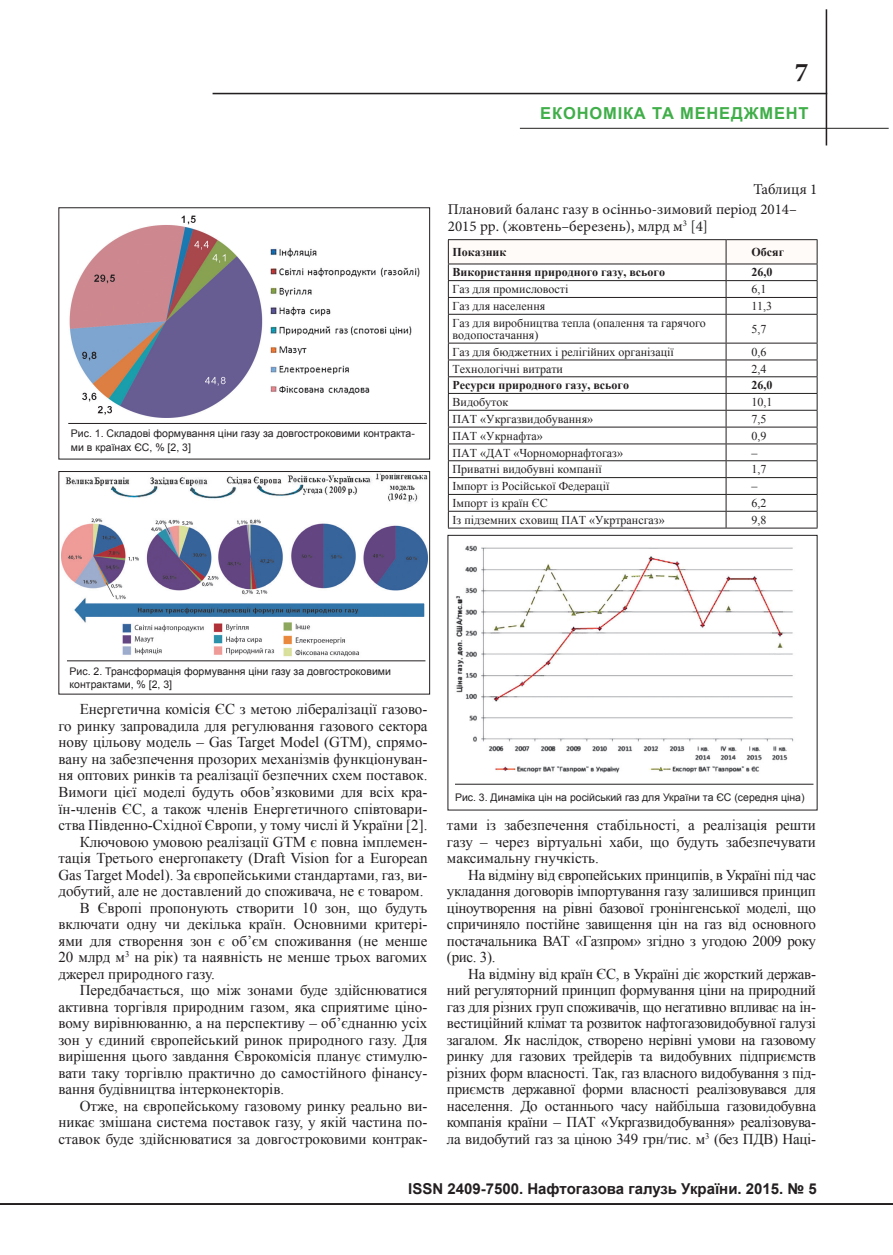
<style>
.page{position:relative;width:893px;height:1255px;background:#fff}
.page>*{position:absolute;margin:0;border:0;box-sizing:border-box;transform-origin:0 0}
.t1{font:700 27px "Minion Pro";color:#231f20}
.t2{font:700 16.5px "Arial";letter-spacing:.05em;color:#40ae49}
.t3{font:15px/16.5px "Times New Roman";color:#231f20;text-align:justify}
.t4{font:15px/16.5px "Minion Pro";color:#231f20}
.t5{font:700 15px "Arial";color:#231f20}
.t6{font:12px/12px "Times New Roman";color:#231f20}
.t7{font:700 12px "Times New Roman";color:#231f20}
.t8{font:10.5px/13.5px "Arial";color:#231f20}
</style>
<div class="page">
<hr style="left:213px;top:93px;width:614px;height:1px;background:#231f20">
<hr style="left:826px;top:9px;width:1px;height:136px;background:#231f20">
<hr style="left:520px;top:128px;width:369px;height:1px;background:#231f20">
<hr style="left:0;top:1203px;width:893px;height:1px;background:#231f20">
<hr style="left:448px;top:527px;width:278px;height:1px;background:#231f20">
<hr style="left:726px;top:527px;width:91px;height:1px;background:#231f20">
<hr style="left:448px;top:239px;width:278px;height:1px;background:#231f20">
<hr style="left:726px;top:239px;width:91px;height:1px;background:#231f20">
<svg style="left:448px;top:240px;width:370px;height:287px"></svg>
<img style="left:69px;top:215px;width:351px;height:203px">
<div style="left:58px;top:207px;width:372px;height:252px;border:1px solid #231f20"></div>
<hr style="left:68px;top:423px;width:359px;height:1px;background:#231f20">
<img style="left:62px;top:473px;width:366px;height:189px">
<div style="left:58px;top:471px;width:372px;height:223px;border:1px solid #231f20"></div>
<hr style="left:67px;top:660px;width:358px;height:1px;background:#231f20">
<img style="left:456px;top:545px;width:338px;height:228px">
<hr style="left:455px;top:783px;width:358px;height:1px;background:#231f20">
<h1 class="t1" style="left:795px;top:54px;width:15px">7</h1>
<p class="t2" style="left:540px;top:102px;width:270px">ЕКОНОМІКА ТА МЕНЕДЖМЕНТ</p>
<p class="t4" style="left:754px;top:181px;width:65px">Таблиця 1</p>
<p class="t8" style="left:71px;top:427px;width:346px">Рис. 1. Складові формування ціни газу за довгостроковими контракта&shy;ми в країнах ЄС, % [2, 3]</p>
<p class="t4" style="left:448px;top:201px;width:351px">Плановий баланс газу в осінньо-зимовий період 2014–<br>2015 рр. (жовтень–березень), млрд м<sup>3</sup> [4]</p>
<p class="t7" style="left:453px;top:243px;width:55px">Показник</p>
<p class="t7" style="left:752px;top:243px;width:34px">Обсяг</p>
<p class="t7" style="left:453px;top:264px;width:214px">Використання природного газу, всього</p>
<p class="t7" style="left:752px;top:264px;width:22px">26,0</p>
<p class="t6" style="left:453px;top:283px;width:117px">Газ для промисловості</p>
<p class="t6" style="left:752px;top:283px;width:16px">6,1</p>
<p class="t6" style="left:453px;top:299px;width:94px">Газ для населення</p>
<p class="t6" style="left:752px;top:299px;width:22px">11,3</p>
<p class="t6" style="left:453px;top:316px;width:255px">Газ для виробництва тепла (опалення та гарячого водопостачання)</p>
<p class="t6" style="left:752px;top:322px;width:16px">5,7</p>
<p class="t6" style="left:453px;top:345px;width:223px">Газ для бюджетних і релігійних організації</p>
<p class="t6" style="left:752px;top:345px;width:16px">0,6</p>
<p class="t6" style="left:453px;top:362px;width:112px">Технологічні витрати</p>
<p class="t6" style="left:752px;top:362px;width:16px">2,4</p>
<p class="t7" style="left:453px;top:376px;width:178px">Ресурси природного газу, всього</p>
<p class="t7" style="left:752px;top:376px;width:22px">26,0</p>
<p class="t6" style="left:453px;top:395px;width:57px">Видобуток</p>
<p class="t6" style="left:752px;top:395px;width:22px">10,1</p>
<p class="t6" style="left:453px;top:412px;width:142px">ПАТ «Укргазвидобування»</p>
<p class="t6" style="left:752px;top:412px;width:16px">7,5</p>
<p class="t6" style="left:453px;top:429px;width:92px">ПАТ «Укрнафта»</p>
<p class="t6" style="left:752px;top:429px;width:16px">0,9</p>
<p class="t6" style="left:453px;top:446px;width:172px">ПАТ «ДАТ «Чорноморнафтогаз»</p>
<p class="t6" style="left:752px;top:446px;width:7px">–</p>
<p class="t6" style="left:453px;top:463px;width:151px">Приватні видобувні компанії</p>
<p class="t6" style="left:752px;top:463px;width:16px">1,7</p>
<p class="t6" style="left:453px;top:480px;width:158px">Імпорт із Російської Федерації</p>
<p class="t6" style="left:752px;top:480px;width:7px">–</p>
<p class="t6" style="left:453px;top:496px;width:97px">Імпорт із країн ЄС</p>
<p class="t6" style="left:752px;top:496px;width:16px">6,2</p>
<p class="t6" style="left:453px;top:513px;width:214px">Із підземних сховищ ПАТ «Укртрансгаз»</p>
<p class="t6" style="left:752px;top:513px;width:16px">9,8</p>
<p class="t8" style="left:70px;top:664px;width:323px">Рис. 2. Трансформація формування ціни газу за довгостроковими контрактами, % [2, 3]</p>
<p class="t3" style="left:80px;top:700px;width:349px">Енергетична комісія ЄС з метою лібералізації газово-</p>
<p class="t3" style="left:58px;top:717px;width:370px">го ринку запровадила для регулювання газового сектора</p>
<p class="t3" style="left:58px;top:733px;width:370px">нову цільову модель – Gas Target Model (GTM), спрямо-</p>
<p class="t3" style="left:58px;top:750px;width:370px">вану на забезпечення прозорих механізмів функціонуван-</p>
<p class="t3" style="left:58px;top:766px;width:370px">ня оптових ринків та реалізації безпечних схем поставок.</p>
<p class="t3" style="left:58px;top:783px;width:370px">Вимоги цієї моделі будуть обов’язковими для всіх кра-</p>
<p class="t3" style="left:58px;top:799px;width:370px">їн-членів ЄС, а також членів Енергетичного співтовари-</p>
<p class="t3" style="left:58px;top:816px;width:370px">ства Південно-Східної Європи, у тому числі й України [2].</p>
<p class="t3" style="left:80px;top:832px;width:349px">Ключовою умовою реалізації GTM є повна імплемен-</p>
<p class="t3" style="left:58px;top:849px;width:370px">тація Третього енергопакету (Draft Vision for a European</p>
<p class="t3" style="left:58px;top:865px;width:370px">Gas Target Model). За європейськими стандартами, газ, ви-</p>
<p class="t3" style="left:58px;top:882px;width:367px">добутий, але не доставлений до споживача, не є товаром.</p>
<p class="t3" style="left:80px;top:898px;width:349px">В Європі пропонують створити 10 зон, що будуть</p>
<p class="t3" style="left:58px;top:915px;width:370px">включати одну чи декілька країн. Основними критері-</p>
<p class="t3" style="left:58px;top:931px;width:370px">ями для створення зон є об’єм споживання (не менше</p>
<p class="t3" style="left:58px;top:948px;width:370px">20 млрд м<sup>3</sup> на рік) та наявність не менше трьох вагомих</p>
<p class="t3" style="left:58px;top:964px;width:158px">джерел природного газу.</p>
<p class="t3" style="left:80px;top:981px;width:349px">Передбачається, що між зонами буде здійснюватися</p>
<p class="t3" style="left:58px;top:997px;width:370px">активна торгівля природним газом, яка сприятиме ціно-</p>
<p class="t3" style="left:58px;top:1014px;width:370px">вому вирівнюванню, а на перспективу – об’єднанню усіх</p>
<p class="t3" style="left:58px;top:1030px;width:370px">зон у єдиний європейський ринок природного газу. Для</p>
<p class="t3" style="left:58px;top:1047px;width:370px">вирішення цього завдання Єврокомісія планує стимулю-</p>
<p class="t3" style="left:58px;top:1063px;width:370px">вати таку торгівлю практично до самостійного фінансу-</p>
<p class="t3" style="left:58px;top:1080px;width:227px">вання будівництва інтерконекторів.</p>
<p class="t3" style="left:80px;top:1096px;width:349px">Отже, на європейському газовому ринку реально ви-</p>
<p class="t3" style="left:58px;top:1113px;width:370px">никає змішана система поставок газу, у якій частина по-</p>
<p class="t3" style="left:58px;top:1129px;width:370px">ставок буде здійснюватися за довгостроковими контрак-</p>
<p class="t8" style="left:455px;top:790px;width:351px">Рис. 3. Динаміка цін на російський газ для України та ЄС (середня ціна)</p>
<p class="t3" style="left:447px;top:816px;width:370px">тами із забезпечення стабільності, а реалізація решти газу – через віртуальні хаби, що будуть забезпечувати максимальну гнучкість.</p>
<p class="t3" style="left:447px;top:865px;width:371px;text-indent:21px">На відміну від європейських принципів, в Україні під час укладання договорів імпортування газу залишився принцип ціноутворення на рівні базової гронінгенської моделі, що спричиняло постійне завищення цін на газ від основного постачальника ВАТ «Газпром» згідно з угодою 2009 року (рис. 3).</p>
<p class="t3" style="left:447px;top:964px;width:371px;text-indent:21px">На відміну від країн ЄС, в Україні діє жорсткий держав&shy;ний регуляторний принцип формування ціни на природний газ для різних груп споживачів, що негативно впливає на ін&shy;вестиційний клімат та розвиток нафтогазовидобувної галузі загалом. Як наслідок, створено нерівні умови на газовому ринку для газових трейдерів та видобувних підприємств різних форм власності. Так, газ власного видобування з під&shy;приємств державної форми власності реалізовувався для населення. До останнього часу найбільша газовидобувна компанія країни – ПАТ «Укргазвидобування» реалізовува&shy;ла видобутий газ за ціною 349 грн/тис. м<sup>3</sup> (без ПДВ) Наці-</p>
<p class="t5" style="left:408px;top:1177px;width:410px">ISSN 2409-7500. Нафтогазова галузь України. 2015. № 5</p>
</div>
